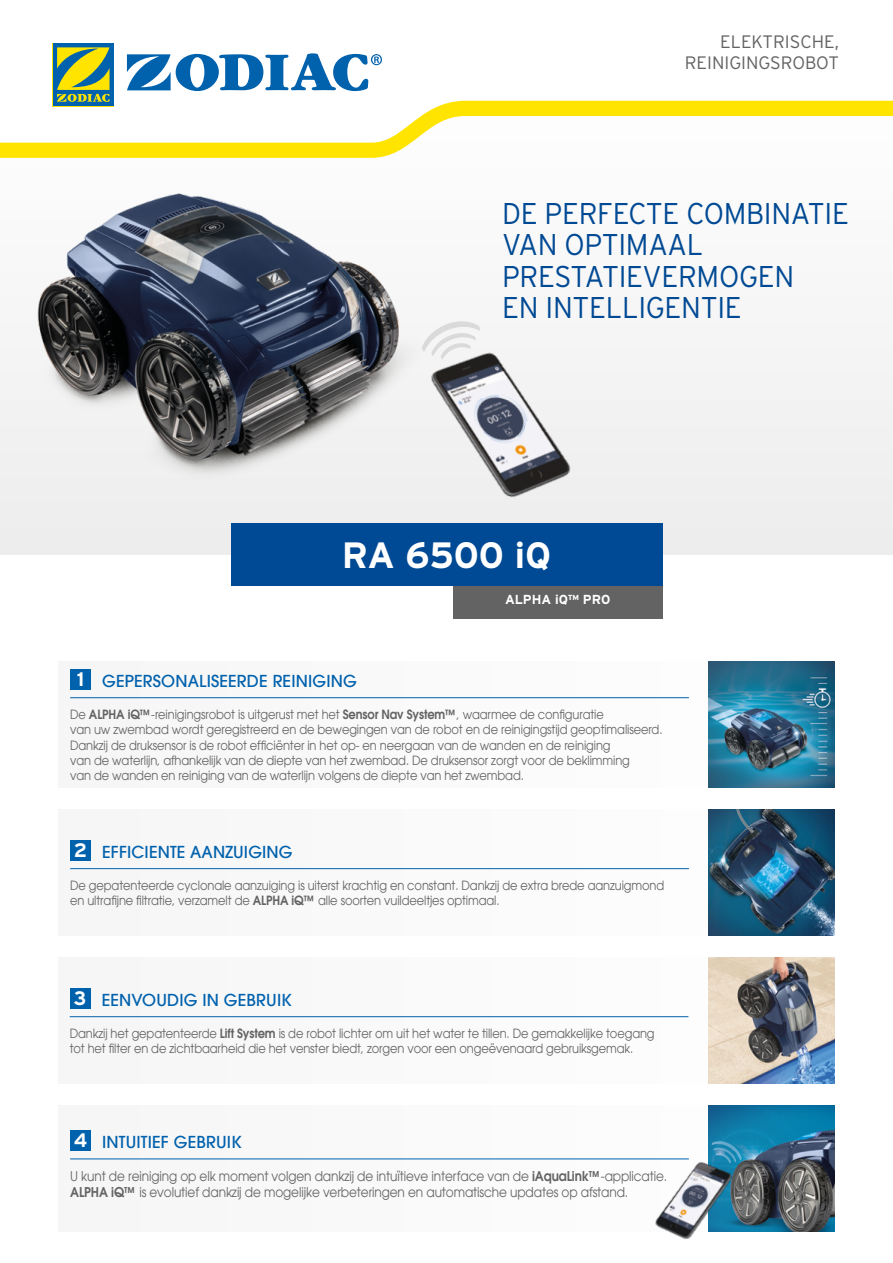
<style>
.page{position:relative;width:893px;height:1263px;background:#fff}
.page>*{position:absolute;margin:0;border:0;box-sizing:border-box;transform-origin:0 0}
.t1{font:700 36.6px "Interstate";color:#fff}
.t2{font:300 30px/31.5px "Interstate";letter-spacing:-.01em;color:#004994;scale:.96 1}
.t3{font:300 18px/21px "Interstate";color:#646363;text-align:right}
.t4{font:500 16.5px "Avant Garde LT";letter-spacing:.01em;color:#0061ad}
.t5{font:13.5px/16.2px "Avant Garde LT";letter-spacing:-.01em;color:#646363;scale:.9 1}
.t6{font:700 13.05px "Interstate";color:#fff}
.t7{font:12.75px/15.3px "Avant Garde LT";letter-spacing:-.01em;color:#646363;scale:.9 1}
.s1{font-family:"Interstate";font-weight:700;font-size:19.5px;color:#fff}
.s2{font-weight:600}
</style>
<div class="page">
<div style="left:0;top:93px;width:893px;height:461px;background:#f5f5f5"></div>
<svg style="left:0;top:101px;width:893px;height:57px;fill:#fffdfd"></svg>
<svg style="left:127px;top:53px;width:255px;height:38px"></svg>
<svg style="left:52px;top:43px;width:62px;height:63px"></svg>
<div style="left:53px;top:43px;width:60px;height:63px;background:#0061ad"></div>
<svg style="left:57px;top:47px;width:53px;height:55px"></svg>
<div style="left:453px;top:586px;width:209px;height:32px;background:#646363"></div>
<div style="left:231px;top:523px;width:431px;height:63px;background:#004994"></div>
<svg style="left:431px;top:321px;width:49px;height:13px"></svg>
<img style="left:37px;top:193px;width:362px;height:283px">
<img style="left:394px;top:334px;width:177px;height:164px">
<svg style="left:70px;top:1106px;width:765px;height:126px"></svg>
<svg style="left:69px;top:957px;width:766px;height:126px"></svg>
<svg style="left:70px;top:809px;width:765px;height:126px"></svg>
<svg style="left:70px;top:661px;width:765px;height:126px"></svg>
<hr style="left:70px;top:868px;width:619px;height:1px;background:#0061ad">
<div style="left:70px;top:839px;width:21px;height:21px;background:#0061ad"></div>
<hr style="left:70px;top:697px;width:619px;height:1px;background:#0061ad">
<div style="left:70px;top:669px;width:21px;height:20px;background:#0061ad"></div>
<hr style="left:70px;top:1016px;width:618px;height:1px;background:#0061ad">
<div style="left:70px;top:987px;width:21px;height:21px;background:#0061ad"></div>
<hr style="left:70px;top:1158px;width:619px;height:1px;background:#0061ad">
<div style="left:70px;top:1130px;width:21px;height:21px;background:#0061ad"></div>
<img style="left:638px;top:1153px;width:114px;height:87px">
<svg style="left:695px;top:1123px;width:67px;height:52px;background:#4b90ac"></svg>
<h3 class="t3" style="left:685px;top:31px;width:156px">ELEKTRISCHE,<br>REINIGINGSROBOT</h3>
<h2 class="t2" style="left:502px;top:197px;width:363px">DE PERFECTE COMBINATIE<br>VAN OPTIMAAL<br>PRESTATIEVERMOGEN<br>EN INTELLIGENTIE</h2>
<h1 class="t1" style="left:342px;top:534px;width:211px">RA 6500 iQ</h1>
<p class="t6" style="left:505px;top:592px;width:107px">ALPHA iQ™ PRO</p>
<p class="t4" style="left:77px;top:670px;width:281px"><span class="s1">1</span> GEPERSONALISEERDE REINIGING</p>
<p class="t7" style="left:70px;top:707px;width:660px">De <span class="s2">ALPHA iQ™</span>-reinigingsrobot is uitgerust met het <span class="s2">Sensor Nav System™</span>, waarmee de configuratie<br>van uw zwembad wordt geregistreerd en de bewegingen van de robot en de reinigingstijd geoptimaliseerd.<br>Dankzij de druksensor is de robot efficiënter in het op- en neergaan van de wanden en de reiniging<br>van de waterlijn, afhankelijk van de diepte van het zwembad. De druksensor zorgt voor de beklimming<br>van de wanden en reiniging van de waterlijn volgens de diepte van het zwembad.</p>
<p class="t4" style="left:74px;top:841px;width:220px"><span class="s1">2</span> EFFICIENTE AANZUIGING</p>
<p class="t7" style="left:70px;top:878px;width:662px">De gepatenteerde cyclonale aanzuiging is uiterst krachtig en constant. Dankzij de extra brede aanzuigmond en ultrafijne filtratie, verzamelt de <span class="s2">ALPHA iQ™</span> alle soorten vuildeeltjes optimaal.</p>
<p class="t4" style="left:74px;top:989px;width:219px"><span class="s1">3</span> EENVOUDIG IN GEBRUIK</p>
<p class="t7" style="left:70px;top:1026px;width:651px">Dankzij het gepatenteerde <span class="s2">Lift System</span> is de robot lichter om uit het water te tillen. De gemakkelijke toegang tot het filter en de zichtbaarheid die het venster biedt, zorgen voor een ongeëvenaard gebruiksgemak.</p>
<p class="t4" style="left:74px;top:1132px;width:169px"><span class="s1">4</span> INTUITIEF GEBRUIK</p>
<p class="t5" style="left:70px;top:1168px;width:665px">U kunt de reiniging op elk moment volgen dankzij de intuïtieve interface van de <span class="s2">iAquaLink™</span>-applicatie.<br><span class="s2">ALPHA iQ™</span> is evolutief dankzij de mogelijke verbeteringen en automatische updates op afstand.</p>
</div>
